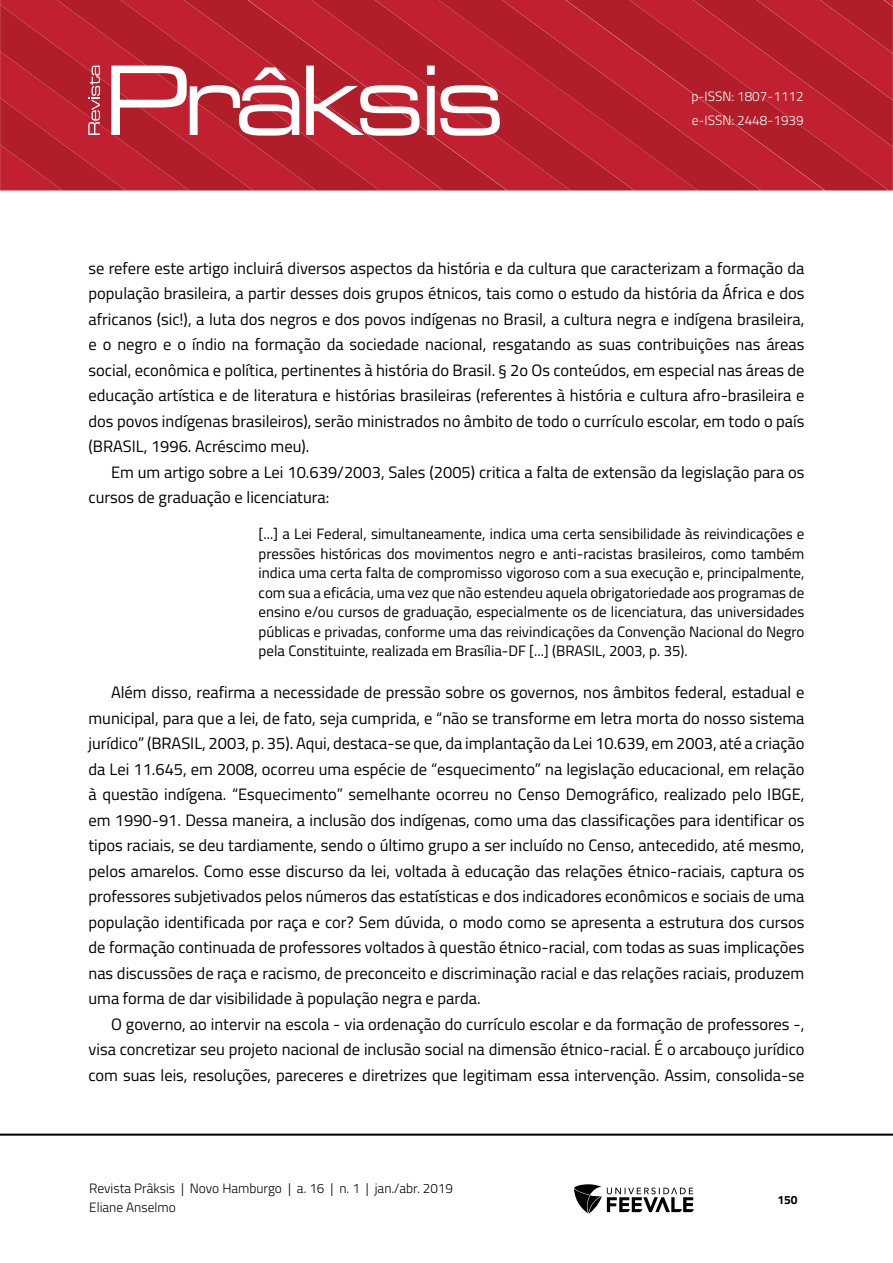
<style>
.page{position:relative;width:893px;height:1263px;background:#fff}
.page>*{position:absolute;margin:0;border:0;box-sizing:border-box;transform-origin:0 0}
.Corpo_de_texto{font:16.5px/25.5px "Titillium Web";color:#000;text-align:justify}
.Citação{font:15px/19.5px "Titillium Web";color:#000;text-align:justify}
.t1{font:300 13.5px/19.4px "Titillium Web";color:#000}
.t2{font:300 13.5px/24px "Titillium Web";color:#fff}
.t3{font:700 12px "Titillium Web";color:#000}
</style>
<div class="page">
<svg style="left:0;top:5px;width:56px;height:46px;background:#b7202d"></svg>
<svg style="left:56px;top:0;width:128px;height:51px;background:#b81f2d"></svg>
<svg style="left:184px;top:0;width:127px;height:51px;background:#b8202d"></svg>
<svg style="left:311px;top:0;width:127px;height:51px;background:#b8202d"></svg>
<svg style="left:438px;top:0;width:127px;height:190px;background:#b9202d"></svg>
<svg style="left:565px;top:0;width:324px;height:190px;background:#b8202d"></svg>
<svg style="left:692px;top:0;width:201px;height:147px;background:#b8202d"></svg>
<hr style="left:0;top:1133px;width:893px;height:3px;background:#000">
<svg style="left:574px;top:1184px;width:120px;height:29px"></svg>
<svg style="left:0;top:51px;width:500px;height:139px;background:#c13d48"></svg>
<p class="t2" style="left:691px;top:84px;width:114px">p-ISSN: 1807-1112 e-ISSN: 2448-1939</p>
<p class="Corpo_de_texto" style="left:88px;top:254px;width:717px">se refere este artigo incluirá diversos aspectos da história e da cultura que caracterizam a formação da população brasileira, a partir desses dois grupos étnicos, tais como o estudo da história da África e dos africanos (sic!), a luta dos negros e dos povos indígenas no Brasil, a cultura negra e indígena brasileira, e o negro e o índio na formação da sociedade nacional, resgatando as suas contribuições nas áreas social, econômica e política, pertinentes à história do Brasil. § 2o Os conteúdos, em especial nas áreas de educação artística e de literatura e histórias brasileiras (referentes à história e cultura afro-brasileira e dos povos indígenas brasileiros), serão ministrados no âmbito de todo o currículo escolar, em todo o país (BRASIL, 1996. Acréscimo meu).</p>
<p class="Corpo_de_texto" style="left:88px;top:458px;width:718px;text-indent:22px">Em um artigo sobre a Lei 10.639/2003, Sales (2005) critica a falta de extensão da legislação para os cursos de graduação e licenciatura:</p>
<p class="Citação" style="left:259px;top:523px;width:547px">[...] a Lei Federal, simultaneamente, indica uma certa sensibilidade às reivindicações e pressões históricas dos movimentos negro e anti-racistas brasileiros, como também indica uma certa falta de compromisso vigoroso com a sua execução e, principalmente, com sua a eficácia, uma vez que não estendeu aquela obrigatoriedade aos programas de ensino e/ou cursos de graduação, especialmente os de licenciatura, das universidades públicas e privadas, conforme uma das reivindicações da Convenção Nacional do Negro pela Constituinte, realizada em Brasília-DF [...] (BRASIL, 2003, p. 35).</p>
<p class="Corpo_de_texto" style="left:88px;top:679px;width:718px;text-indent:22px">Além disso, reafirma a necessidade de pressão sobre os governos, nos âmbitos federal, estadual e municipal, para que a lei, de fato, seja cumprida, e “não se transforme em letra morta do nosso sistema jurídico” (BRASIL, 2003, p. 35). Aqui, destaca-se que, da implantação da Lei 10.639, em 2003, até a criação da Lei 11.645, em 2008, ocorreu uma espécie de “esquecimento” na legislação educacional, em relação à questão indígena. “Esquecimento” semelhante ocorreu no Censo Demográfico, realizado pelo IBGE, em 1990-91. Dessa maneira, a inclusão dos indígenas, como uma das classificações para identificar os tipos raciais, se deu tardiamente, sendo o último grupo a ser incluído no Censo, antecedido, até mesmo, pelos amarelos. Como esse discurso da lei, voltada à educação das relações étnico-raciais, captura os professores subjetivados pelos números das estatísticas e dos indicadores econômicos e sociais de uma população identificada por raça e cor? Sem dúvida, o modo como se apresenta a estrutura dos cursos de formação continuada de professores voltados à questão étnico-racial, com todas as suas implicações nas discussões de raça e racismo, de preconceito e discriminação racial e das relações raciais, produzem uma forma de dar visibilidade à população negra e parda.</p>
<p class="Corpo_de_texto" style="left:88px;top:1010px;width:717px;text-indent:22px">O governo, ao intervir na escola - via ordenação do currículo escolar e da formação de professores -, visa concretizar seu projeto nacional de inclusão social na dimensão étnico-racial. É o arcabouço jurídico com suas leis, resoluções, pareceres e diretrizes que legitimam essa intervenção. Assim, consolida-se</p>
<p class="t1" style="left:89px;top:1177px;width:365px">Revista Prâksis | Novo Hamburgo | a. 16 | n. 1 | jan./abr. 2019<br>Eliane Anselmo</p>
<p class="t3" style="left:777px;top:1190px;width:22px">150</p>
</div>
